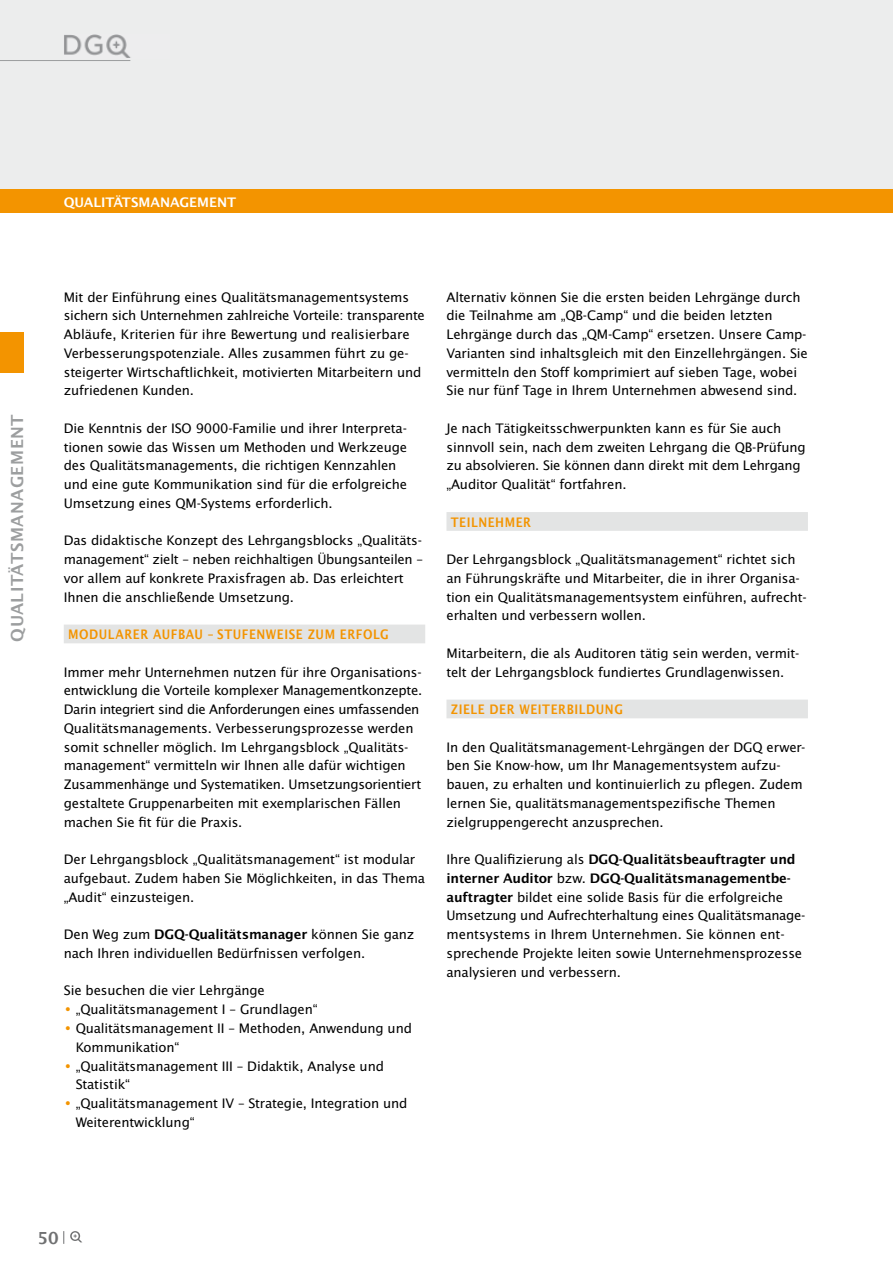
<style>
.page{position:relative;width:893px;height:1263px;background:#fff}
.page>*{position:absolute;margin:0;border:0;box-sizing:border-box;transform-origin:0 0}
.t1{font:600 18px "Lucida Sans EF";letter-spacing:.03em;color:#9c9e9f}
.t2{font:600 18px "Lucida Sans EF";color:#707172}
.t3{font:14.25px/18.8px "Lucida Sans EF";letter-spacing:-.01em;color:#000}
.t4{font:14.25px "Lucida Sans Nar EF Dem Bol";letter-spacing:.04em;color:#f39400}
.t5{font:600 14.25px "Lucida Sans EF";color:#fff}
.s1{font-weight:600}
.s2{color:#f39400}
</style>
<div class="page">
<svg style="left:70px;top:1231px;width:12px;height:11px"></svg>
<svg style="left:63px;top:1231px;width:1px;height:13px"></svg>
<div style="left:0;top:0;width:893px;height:191px;background:#eceded"></div>
<hr style="left:0;top:60px;width:130px;height:1px;background:#9c9e9f">
<div style="left:0;top:332px;width:23px;height:41px;background:#f39400"></div>
<div style="left:0;top:189px;width:893px;height:24px;background:#f39400"></div>
<div style="left:64px;top:625px;width:361px;height:18px;background:#e3e4e4"></div>
<div style="left:446px;top:512px;width:362px;height:19px;background:#e3e4e4"></div>
<div style="left:446px;top:700px;width:362px;height:18px;background:#e3e4e4"></div>
<p class="t1" style="left:8px;top:642px;width:229px;rotate:-90deg">qualitätsmanagement</p>
<p class="t5" style="left:64px;top:194px;width:117px">Qualitätsmanageme</p>
<p class="t5" style="left:217px;top:194px;width:21px">nt</p>
<p class="t3" style="left:64px;top:287px;width:362px">Mit der Einführung eines Qualitätsmanagementsystems sichern sich Unternehmen zahlreiche Vorteile: transparente Abläufe, Kriterien für ihre Bewertung und realisierbare Verbesserungspotenziale. Alles zusammen führt zu ge&shy;steigerter Wirtschaftlichkeit, motivierten Mitarbeitern und zufriedenen Kunden.</p>
<p class="t3" style="left:64px;top:419px;width:345px">Die Kenntnis der ISO 9000-Familie und ihrer Interpreta&shy;tionen sowie das Wissen um Methoden und Werkzeuge des Qualitätsmanagements, die richtigen Kennzahlen und eine gute Kommunikation sind für die erfolgreiche Umsetzung eines QM-Systems erforderlich.</p>
<p class="t3" style="left:64px;top:531px;width:361px">Das didaktische Konzept des Lehrgangsblocks „Qualitäts&shy;management“ zielt – neben reichhaltigen Übungsanteilen – vor allem auf konkrete Praxisfragen ab. Das erleichtert Ihnen die anschließende Umsetzung.</p>
<p class="t4" style="left:68px;top:627px;width:250px">MODULARER AUFBAU – STUFENWEISE ZUM</p>
<p class="t4" style="left:340px;top:627px;width:17px">ERFOL</p>
<p class="t4" style="left:380px;top:627px;width:10px">G</p>
<p class="t3" style="left:64px;top:662px;width:360px">Immer mehr Unternehmen nutzen für ihre Organisations&shy;entwicklung die Vorteile komplexer Managementkonzepte.<br>Darin integriert sind die Anforderungen eines umfassenden Qualitätsmanagements. Verbesserungsprozesse werden somit schneller möglich. Im Lehrgangsblock „Qualitäts&shy;management“ vermitteln wir Ihnen alle dafür wichtigen Zusammenhänge und Systematiken. Umsetzungsorientiert gestaltete Gruppenarbeiten mit exemplarischen Fällen machen Sie fit für die Praxis.</p>
<p class="t3" style="left:64px;top:850px;width:363px">Der Lehrgangsblock „Qualitätsmanagement“ ist modular aufgebaut. Zudem haben Sie Möglichkeiten, in das Thema „Audit“ einzusteigen.</p>
<p class="t3" style="left:64px;top:925px;width:352px">Den Weg zum <span class="s1">DGQ-Qualitätsmanager</span> können Sie ganz nach Ihren individuellen Bedürfnissen verfolgen.</p>
<p class="t3" style="left:64px;top:981px;width:203px">Sie besuchen die vier Lehrgänge</p>
<p class="t3" style="left:64px;top:1000px;width:255px"><span class="s2">•</span> „Qualitätsmanagement I – Grundlagen“</p>
<p class="t3" style="left:76px;top:1019px;width:338px;text-indent:-12px"><span class="s2">•</span> Qualitätsmanagement II – Methoden, Anwendung und<br>Kommunikation“</p>
<p class="t3" style="left:76px;top:1056px;width:310px;text-indent:-12px"><span class="s2">•</span> „Qualitätsmanagement III – Didaktik, Analyse und<br>Statistik“</p>
<p class="t3" style="left:76px;top:1094px;width:333px;text-indent:-12px"><span class="s2">•</span> „Qualitätsmanagement IV – Strategie, Integration und<br>Weiterentwicklung“</p>
<p class="t3" style="left:446px;top:287px;width:363px">Alternativ können Sie die ersten beiden Lehrgänge durch die Teilnahme am „QB-Camp“ und die beiden letzten Lehrgänge durch das „QM-Camp“ ersetzen. Unsere Camp-Varianten sind inhaltsgleich mit den Einzellehrgängen. Sie vermitteln den Stoff komprimiert auf sieben Tage, wobei Sie nur fünf Tage in Ihrem Unternehmen abwesend sind.</p>
<p class="t3" style="left:446px;top:419px;width:361px">Je nach Tätigkeitsschwerpunkten kann es für Sie auch sinnvoll sein, nach dem zweiten Lehrgang die QB-Prüfung zu absolvieren. Sie können dann direkt mit dem Lehrgang „Auditor Qualität“ fortfahren.</p>
<p class="t4" style="left:451px;top:514px;width:82px">TEILNEHMER</p>
<p class="t3" style="left:446px;top:550px;width:362px">Der Lehrgangsblock „Qualitätsmanagement“ richtet sich an Führungskräfte und Mitarbeiter, die in ihrer Organisa&shy;tion ein Qualitätsmanagementsystem einführen, aufrecht&shy;erhalten und verbessern wollen.</p>
<p class="t3" style="left:446px;top:644px;width:355px">Mitarbeitern, die als Auditoren tätig sein werden, vermit&shy;telt der Lehrgangsblock fundiertes Grundlagenwissen.</p>
<p class="t4" style="left:451px;top:702px;width:164px">ZIELE DER WEITERBILDUNG</p>
<p class="t3" style="left:446px;top:737px;width:360px">In den Qualitätsmanagement-Lehrgängen der DGQ erwer&shy;ben Sie Know-how, um Ihr Managementsystem aufzu&shy;bauen, zu erhalten und kontinuierlich zu pflegen. Zudem lernen Sie, qualitätsmanagementspezifische Themen zielgruppengerecht anzusprechen.</p>
<p class="t3" style="left:446px;top:850px;width:360px">Ihre Qualifizierung als <span class="s1">DGQ-Qualitätsbeauftragter und interner Auditor</span> bzw. <span class="s1">DGQ-Qualitätsmanagementbe&shy;auftragter</span> bildet eine solide Basis für die erfolgreiche Umsetzung und Aufrechterhaltung eines Qualitätsmanage&shy;mentsystems in Ihrem Unternehmen. Sie können ent&shy;sprechende Projekte leiten sowie Unternehmensprozesse analysieren und verbessern.</p>
<p class="t2" style="left:37px;top:1228px;width:23px">50</p>
</div>
